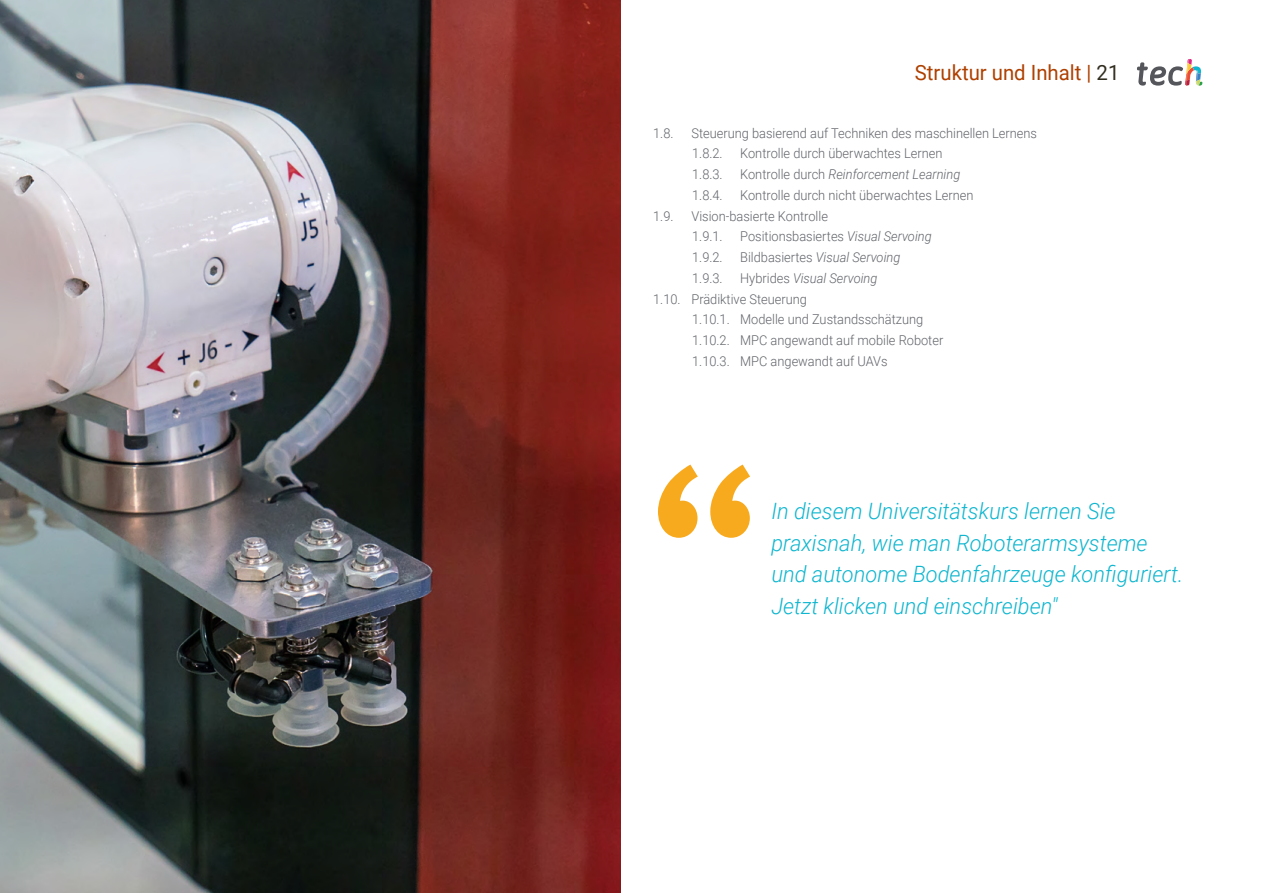
<style>
.page{position:relative;width:1263px;height:893px;background:#fff}
.page>*{position:absolute;margin:0;border:0;box-sizing:border-box;transform-origin:0 0}
.t1{font:italic 300 22.5px/31.5px "Roboto";color:#0fb6cf}
.t2{font:21px "Roboto";color:#ae4000}
.t3{font:300 13.5px/20.7px "Roboto";color:#61646a;scale:.95 1}
.t4{font:italic 300 13.5px "Roboto";color:#61646a;scale:.95 1}
.s1{color:#312e20}
.s2{font-style:normal}
.s3{font-style:italic}
</style>
<div class="page">
<img style="left:0;top:0;width:621px;height:893px">
<svg style="left:658px;top:465px;width:92px;height:73px"></svg>
<svg style="left:1137px;top:59px;width:65px;height:27px"></svg>
<h2 class="t2" style="left:915px;top:57px;width:206px">Struktur und Inhalt | <span class="s1">21</span></h2>
<p class="t3" style="left:653px;top:122px;width:23px">1.8.</p>
<p class="t3" style="left:691px;top:122px;width:365px">Steuerung basierend auf Techniken des maschinellen Lernens<br>1.8.2.</p>
<p class="t3" style="left:740px;top:143px;width:215px">Kontrolle durch überwachtes Lernen</p>
<p class="t3" style="left:692px;top:164px;width:34px">1.8.3.</p>
<p class="t4" style="left:740px;top:165px;width:233px"><span class="s2">Kontrolle durch</span> Reinforcement Learning</p>
<p class="t3" style="left:692px;top:184px;width:34px">1.8.4.</p>
<p class="t3" style="left:740px;top:184px;width:247px">Kontrolle durch nicht überwachtes Lernen</p>
<p class="t3" style="left:653px;top:205px;width:23px">1.9.</p>
<p class="t3" style="left:691px;top:205px;width:145px">Vision-basierte Kontrolle<br>1.9.1.</p>
<p class="t3" style="left:740px;top:226px;width:203px">Positionsbasiertes <span class="s3">Visual Servoing</span></p>
<p class="t3" style="left:692px;top:247px;width:34px">1.9.2.</p>
<p class="t4" style="left:740px;top:248px;width:170px"><span class="s2">Bildbasiertes</span> Visual Servoing</p>
<p class="t3" style="left:692px;top:267px;width:34px">1.9.3.</p>
<p class="t3" style="left:653px;top:267px;width:238px;text-indent:87px">Hybrides <span class="s3">Visual Servoing<br></span>1.10. Prädiktive Steuerung</p>
<p class="t3" style="left:692px;top:309px;width:266px">1.10.1. Modelle und Zustandsschätzung<br>1.10.2. MPC angewandt auf mobile Roboter<br>1.10.3. MPC angewandt auf UAVs</p>
<h1 class="t1" style="left:771px;top:494px;width:413px">In diesem Universitätskurs lernen Sie praxisnah, wie man Roboterarmsysteme und autonome Bodenfahrzeuge konfiguriert.<br>Jetzt klicken und einschreiben"</h1>
</div>
